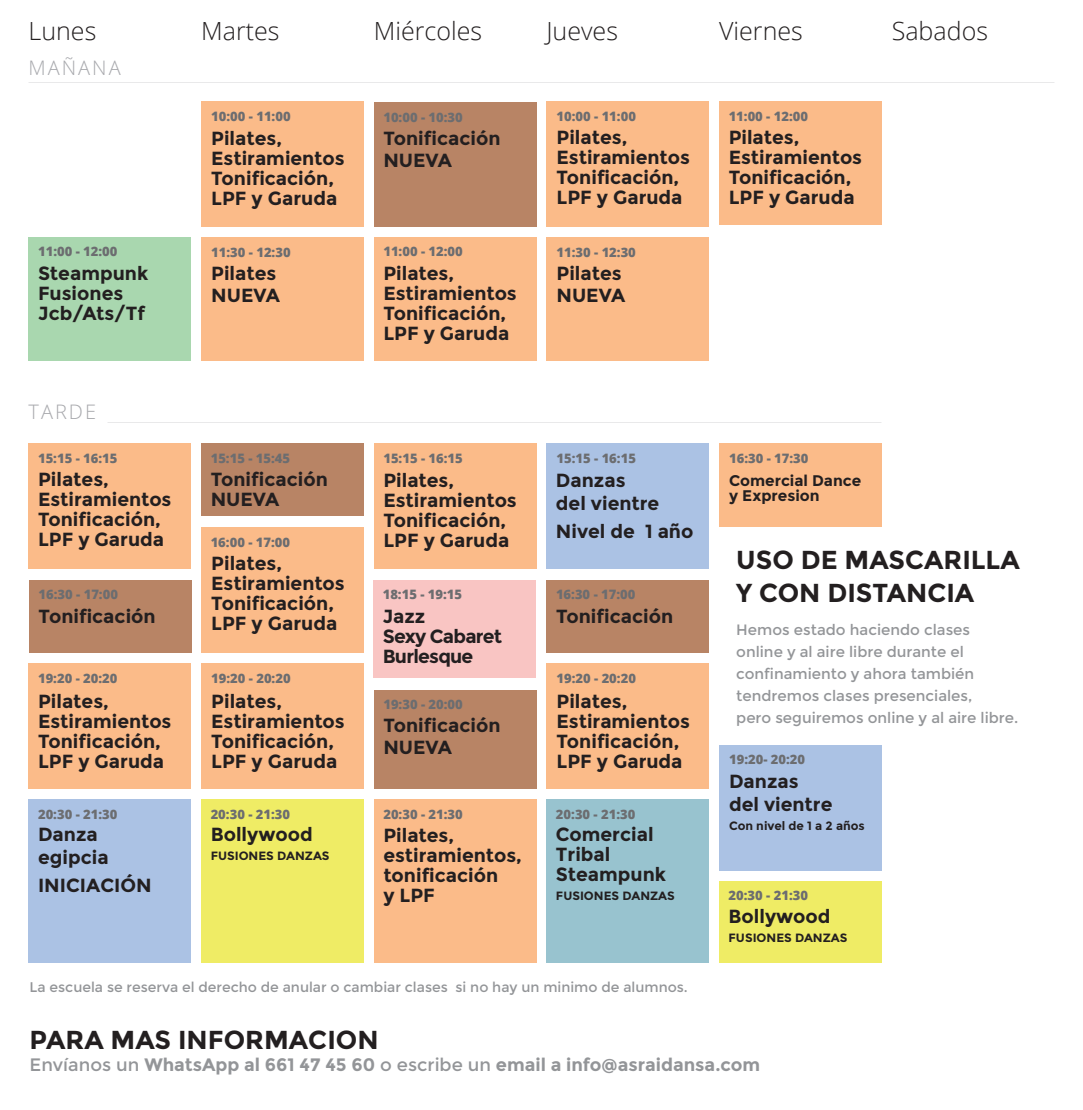
<style>
.page{position:relative;width:1083px;height:1110px;background:#fff}
.page>*{position:absolute;margin:0;border:0;box-sizing:border-box;transform-origin:0 0}
.t1{font:700 26px/33px "Montserrat";color:#231f20}
.t2{font:300 25px "Open Sans";color:#231f20}
.t3{font:300 20px "Open Sans";letter-spacing:.1em;color:#a8a9ad}
.t4{font:700 19px/20px "Montserrat";color:#231f20}
.t5{font:700 19px/20px "Montserrat";letter-spacing:-.04em;color:#231f20}
.t6{font:700 18px "Montserrat";color:#939598}
.t7{font:700 15.4px/15.4px "Montserrat";color:#231f20}
.t8{font:15px/22px "Montserrat";color:#939598}
.t9{font:14px "Montserrat";color:#939598}
.t10{font:800 13px "Open Sans";color:#6c6d70}
.t11{font:700 12px "Montserrat";color:#231f20}
.s1{font-weight:400}
</style>
<div class="page">
<div style="left:201px;top:102px;width:163px;height:125px;background:#fbbb89"></div>
<div style="left:374px;top:237px;width:162px;height:124px;background:#fbbb89"></div>
<div style="left:29px;top:444px;width:162px;height:125px;background:#fbbb89"></div>
<div style="left:374px;top:444px;width:162px;height:125px;background:#fbbb89"></div>
<div style="left:546px;top:444px;width:162px;height:125px;background:#abc2e4"></div>
<div style="left:201px;top:237px;width:163px;height:124px;background:#fbbb89"></div>
<div style="left:546px;top:237px;width:162px;height:124px;background:#fbbb89"></div>
<div style="left:374px;top:103px;width:162px;height:124px;background:#b88465"></div>
<div style="left:201px;top:444px;width:163px;height:72px;background:#b88465"></div>
<div style="left:29px;top:580px;width:163px;height:72px;background:#b88465"></div>
<div style="left:546px;top:580px;width:162px;height:72px;background:#b88465"></div>
<div style="left:374px;top:690px;width:162px;height:99px;background:#b88465"></div>
<div style="left:546px;top:102px;width:162px;height:125px;background:#fbbb89"></div>
<div style="left:373px;top:580px;width:162px;height:97px;background:#f9c5c3"></div>
<div style="left:718px;top:102px;width:163px;height:123px;background:#fbbb89"></div>
<div style="left:201px;top:527px;width:163px;height:126px;background:#fbbb89"></div>
<div style="left:29px;top:663px;width:162px;height:126px;background:#fbbb89"></div>
<div style="left:718px;top:745px;width:163px;height:125px;background:#abc2e4"></div>
<div style="left:201px;top:663px;width:163px;height:126px;background:#fbbb89"></div>
<div style="left:546px;top:663px;width:162px;height:126px;background:#fbbb89"></div>
<div style="left:29px;top:799px;width:162px;height:164px;background:#abc2e4"></div>
<div style="left:201px;top:799px;width:163px;height:164px;background:#efec65"></div>
<div style="left:718px;top:881px;width:163px;height:82px;background:#efec65"></div>
<div style="left:546px;top:799px;width:162px;height:164px;background:#98c3cf"></div>
<div style="left:29px;top:237px;width:162px;height:124px;background:#a9d7af"></div>
<div style="left:374px;top:799px;width:162px;height:164px;background:#fbbb89"></div>
<div style="left:718px;top:444px;width:163px;height:83px;background:#fbbb89"></div>
<h2 class="t2" style="left:29px;top:14px;width:69px">Lunes</h2>
<h2 class="t2" style="left:201px;top:14px;width:80px">Martes</h2>
<h2 class="t2" style="left:373px;top:14px;width:110px">Miércoles</h2>
<h2 class="t2" style="left:546px;top:14px;width:73px">Jueves</h2>
<h2 class="t2" style="left:718px;top:14px;width:85px">Viernes</h2>
<h2 class="t2" style="left:891px;top:14px;width:98px">Sabados</h2>
<p class="t3" style="left:29px;top:54px;width:94px">MAÑANA</p>
<p class="t10" style="left:38px;top:242px;width:81px">11:00 - 12:00</p>
<p class="t4" style="left:38px;top:263px;width:112px">Steampunk<br>Fusiones<br>Jcb/Ats/Tf</p>
<p class="t3" style="left:29px;top:397px;width:69px">TARDE</p>
<p class="t10" style="left:38px;top:449px;width:81px">15:15 - 16:15</p>
<p class="t4" style="left:38px;top:469px;width:135px">Pilates,<br>Estiramientos<br>Tonificación,<br>LPF y Garuda</p>
<p class="t10" style="left:39px;top:585px;width:81px">16:30 - 17:00</p>
<p class="t4" style="left:39px;top:606px;width:119px">Tonificación</p>
<p class="t10" style="left:38px;top:669px;width:81px">19:20 - 20:20</p>
<p class="t4" style="left:38px;top:691px;width:135px">Pilates,<br>Estiramientos<br>Tonificación,<br>LPF y Garuda</p>
<p class="t10" style="left:38px;top:805px;width:81px">20:30 - 21:30</p>
<p class="t4" style="left:38px;top:823px;width:72px;line-height:23px">Danza egipcia</p>
<p class="t4" style="left:38px;top:875px;width:115px">INICIACIÓN</p>
<p class="t10" style="left:211px;top:107px;width:81px">10:00 - 11:00</p>
<p class="t4" style="left:211px;top:128px;width:135px">Pilates,<br>Estiramientos<br>Tonificación,<br>LPF y Garuda</p>
<p class="t10" style="left:211px;top:243px;width:81px">11:30 - 12:30</p>
<p class="t4" style="left:211px;top:262px;width:70px;line-height:22px">Pilates<br>NUEVA</p>
<p class="t10" style="left:383px;top:108px;width:81px">10:00 - 10:30</p>
<p class="t4" style="left:383px;top:127px;width:119px;line-height:22px">Tonificación<br>NUEVA</p>
<p class="t10" style="left:383px;top:242px;width:81px">11:00 - 12:00</p>
<p class="t4" style="left:383px;top:263px;width:135px">Pilates,<br>Estiramientos<br>Tonificación,<br>LPF y Garuda</p>
<p class="t10" style="left:556px;top:107px;width:81px">10:00 - 11:00</p>
<p class="t4" style="left:556px;top:127px;width:135px">Pilates,<br>Estiramientos<br>Tonificación,<br>LPF y Garuda</p>
<p class="t10" style="left:556px;top:243px;width:81px">11:30 - 12:30</p>
<p class="t4" style="left:556px;top:262px;width:70px;line-height:22px">Pilates<br>NUEVA</p>
<p class="t10" style="left:211px;top:449px;width:81px">15:15 - 15:45</p>
<p class="t4" style="left:211px;top:469px;width:119px">Tonificación<br>NUEVA</p>
<p class="t10" style="left:211px;top:533px;width:81px">16:00 - 17:00</p>
<p class="t4" style="left:211px;top:553px;width:135px">Pilates,<br>Estiramientos<br>Tonificación,<br>LPF y Garuda</p>
<p class="t10" style="left:211px;top:669px;width:81px">19:20 - 20:20</p>
<p class="t4" style="left:211px;top:691px;width:135px">Pilates,<br>Estiramientos<br>Tonificación,<br>LPF y Garuda</p>
<p class="t10" style="left:211px;top:805px;width:81px">20:30 - 21:30</p>
<p class="t4" style="left:211px;top:824px;width:103px">Bollywood</p>
<p class="t11" style="left:211px;top:848px;width:120px">FUSIONES DANZAS</p>
<p class="t10" style="left:383px;top:449px;width:81px">15:15 - 16:15</p>
<p class="t4" style="left:383px;top:470px;width:135px">Pilates,<br>Estiramientos<br>Tonificación,<br>LPF y Garuda</p>
<p class="t10" style="left:382px;top:585px;width:81px">18:15 - 19:15</p>
<p class="t5" style="left:382px;top:606px;width:121px">Jazz<br>Sexy Cabaret<br>Burlesque</p>
<p class="t10" style="left:383px;top:695px;width:81px">19:30 - 20:00</p>
<p class="t4" style="left:383px;top:714px;width:119px;line-height:22px">Tonificación<br>NUEVA</p>
<p class="t10" style="left:383px;top:805px;width:81px">20:30 - 21:30</p>
<p class="t4" style="left:383px;top:825px;width:140px">Pilates, estiramientos, tonificación<br>y LPF</p>
<p class="t10" style="left:556px;top:449px;width:81px">15:15 - 16:15</p>
<p class="t4" style="left:555px;top:468px;width:105px;line-height:23px">Danzas del vientre</p>
<p class="t4" style="left:555px;top:521px;width:139px">Nivel de 1 año</p>
<p class="t10" style="left:556px;top:585px;width:81px">16:30 - 17:00</p>
<p class="t4" style="left:556px;top:606px;width:119px">Tonificación</p>
<p class="t10" style="left:556px;top:669px;width:81px">19:20 - 20:20</p>
<p class="t4" style="left:556px;top:691px;width:135px">Pilates,<br>Estiramientos<br>Tonificación,<br>LPF y Garuda</p>
<p class="t10" style="left:555px;top:805px;width:81px">20:30 - 21:30</p>
<p class="t4" style="left:555px;top:824px;width:112px">Comercial<br>Tribal<br>Steampunk</p>
<p class="t11" style="left:555px;top:888px;width:120px">FUSIONES DANZAS</p>
<p class="t9" style="left:30px;top:978px;width:659px">La escuela se reserva el derecho de anular o cambiar clases si no hay un minimo de alumnos.</p>
<p class="t10" style="left:728px;top:107px;width:81px">11:00 - 12:00</p>
<p class="t4" style="left:728px;top:127px;width:135px">Pilates,<br>Estiramientos<br>Tonificación,<br>LPF y Garuda</p>
<p class="t10" style="left:728px;top:449px;width:81px">16:30 - 17:30</p>
<p class="t7" style="left:728px;top:473px;width:134px">Comercial Dance y Expresion</p>
<h1 class="t1" style="left:736px;top:543px;width:285px">USO DE MASCARILLA<br>Y CON DISTANCIA</h1>
<p class="t8" style="left:736px;top:618px;width:283px">Hemos estado haciendo clases online y al aire libre durante el confinamiento y ahora también tendremos clases presenciales,<br>pero seguiremos online y al aire libre.</p>
<p class="t10" style="left:728px;top:751px;width:77px">19:20- 20:20</p>
<p class="t4" style="left:728px;top:769px;width:105px;line-height:23px">Danzas del vientre</p>
<p class="t11" style="left:728px;top:818px;width:137px">Con nivel de 1 a 2 años</p>
<p class="t10" style="left:728px;top:886px;width:81px">20:30 - 21:30</p>
<p class="t4" style="left:728px;top:906px;width:103px">Bollywood</p>
<p class="t11" style="left:728px;top:930px;width:120px">FUSIONES DANZAS</p>
<h1 class="t1" style="left:30px;top:1023px;width:350px">PARA MAS INFORMACION</h1>
<p class="t6" style="left:30px;top:1054px;width:732px"><span class="s1">Envíanos un</span> WhatsApp al 661 47 45 60 <span class="s1">o escribe un</span> email a info@asraidansa.com</p>
</div>
